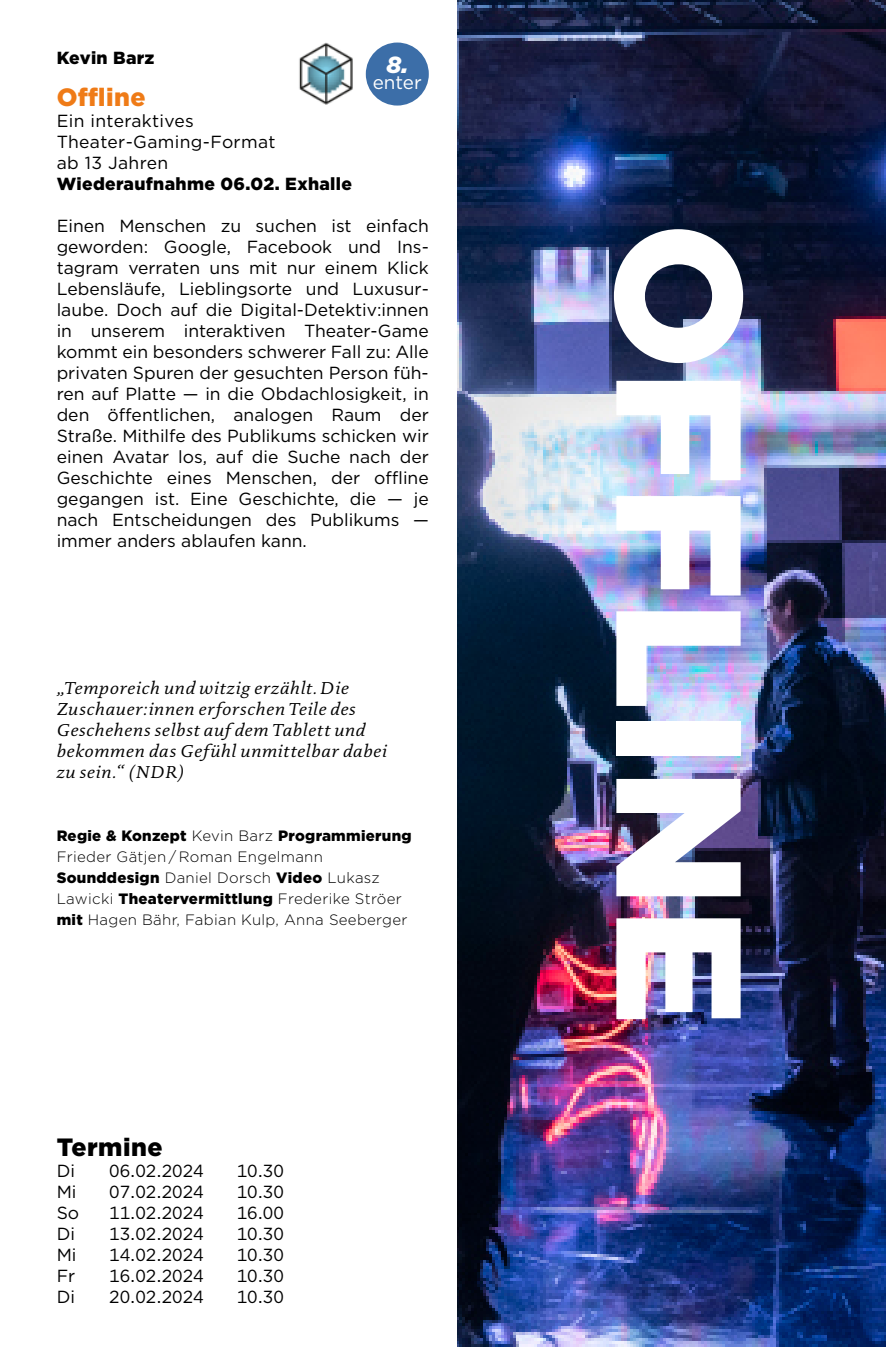
<style>
.page{position:relative;width:886px;height:1347px;background:#fff}
.page>*{position:absolute;margin:0;border:0;box-sizing:border-box;transform-origin:0 0}
.t1{font:900 177.5px "Gotham";color:#fff}
.t2{font:900 25px "Gotham";color:#ef7b17}
.t3{font:900 25px "Gotham";letter-spacing:.02em;color:#000}
.t4{font:italic 900 23.25px "Gotham";color:#fff}
.t5{font:19px "Gotham";color:#fff}
.t6{font:17.5px/21px "Gotham";color:#000;text-align:justify}
.t7{font:italic 17.5px/21px "DTL Documenta TOT";letter-spacing:.045em;color:#000}
.t8{font:17.5px/21px "Gotham";letter-spacing:.02em;color:#000}
.t9{font:900 17.5px "Gotham";letter-spacing:.02em;color:#000}
.t10{font:300 15px/21px "Gotham";letter-spacing:.02em;color:#000}
.s1{font-weight:900}
</style>
<div class="page">
<img style="left:299px;top:42px;width:54px;height:63px">
<img style="left:457px;top:0;width:429px;height:1346px">
<div style="left:366px;top:43px;width:63px;height:63px;background:#3c6ea8;border-radius:50%"></div>
<p class="t9" style="left:57px;top:45px;width:99px">Kevin Barz</p>
<h2 class="t2" style="left:57px;top:79px;width:91px">Offline</h2>
<p class="t8" style="left:57px;top:109px;width:220px">Ein interaktives<br>Theater-Gaming-Format ab 13 Jahren</p>
<p class="t9" style="left:57px;top:171px;width:297px">Wiederaufnahme 06.02. Exhalle</p>
<h3 class="t4" style="left:386px;top:49px;width:24px">8.</h3>
<p class="t5" style="left:373px;top:70px;width:51px">enter</p>
<p class="t6" style="left:57px;top:214px;width:374px">Einen Menschen zu suchen ist einfach geworden: Google, Facebook und Ins&shy;tagram verraten uns mit nur einem Klick Lebensläufe, Lieblingsorte und Luxusur&shy;laube. Doch auf die Digital-Detektiv:innen in unserem interaktiven Theater-Game kommt ein besonders schwerer Fall zu: Alle privaten Spuren der gesuchten Person füh&shy;ren auf Platte — in die Obdachlosigkeit, in den öffentlichen, analogen Raum der Straße. Mithilfe des Publikums schicken wir einen Avatar los, auf die Suche nach der Geschichte eines Menschen, der offline gegangen ist. Eine Geschichte, die — je nach Entscheidungen des Publikums — immer anders ablaufen kann.</p>
<p class="t7" style="left:57px;top:677px;width:332px">„Temporeich und witzig erzählt. Die Zuschauer:innen erforschen Teile des Geschehens selbst auf dem Tablett und bekommen das Gefühl unmittelbar dabei zu sein.“ (NDR)</p>
<p class="t10" style="left:57px;top:824px;width:356px"><span class="s1">Regie &amp; Konzept</span> Kevin Barz <span class="s1">Programmierung </span>Frieder Gätjen / Roman Engelmann <span class="s1">Sounddesign</span> Daniel Dorsch <span class="s1">Video</span> Lukasz Lawicki <span class="s1">Theatervermittlung</span> Frederike Ströer <span class="s1">mit</span> Hagen Bähr, Fabian Kulp, Anna Seeberger</p>
<h2 class="t3" style="left:57px;top:1129px;width:107px">Termine</h2>
<p class="t6" style="left:57px;top:1159px;width:20px">Di</p>
<p class="t6" style="left:109px;top:1159px;width:96px">06.02.2024</p>
<p class="t6" style="left:237px;top:1159px;width:49px">10.30</p>
<p class="t6" style="left:57px;top:1180px;width:21px">Mi</p>
<p class="t6" style="left:109px;top:1180px;width:96px">07.02.2024</p>
<p class="t6" style="left:237px;top:1180px;width:49px">10.30</p>
<p class="t6" style="left:57px;top:1201px;width:24px">So</p>
<p class="t6" style="left:109px;top:1201px;width:96px">11.02.2024</p>
<p class="t6" style="left:237px;top:1201px;width:49px">16.00</p>
<p class="t6" style="left:57px;top:1222px;width:20px">Di</p>
<p class="t6" style="left:109px;top:1222px;width:96px">13.02.2024</p>
<p class="t6" style="left:237px;top:1222px;width:49px">10.30</p>
<p class="t6" style="left:57px;top:1243px;width:21px">Mi</p>
<p class="t6" style="left:109px;top:1243px;width:96px">14.02.2024</p>
<p class="t6" style="left:237px;top:1243px;width:49px">10.30</p>
<p class="t6" style="left:57px;top:1264px;width:20px">Fr</p>
<p class="t6" style="left:109px;top:1264px;width:96px">16.02.2024</p>
<p class="t6" style="left:237px;top:1264px;width:49px">10.30</p>
<p class="t6" style="left:57px;top:1285px;width:20px">Di</p>
<p class="t6" style="left:109px;top:1285px;width:96px">20.02.2024</p>
<p class="t6" style="left:237px;top:1285px;width:49px">10.30</p>
<h1 class="t1" style="left:801px;top:222px;width:805px;rotate:90deg">OFFLINE</h1>
</div>
